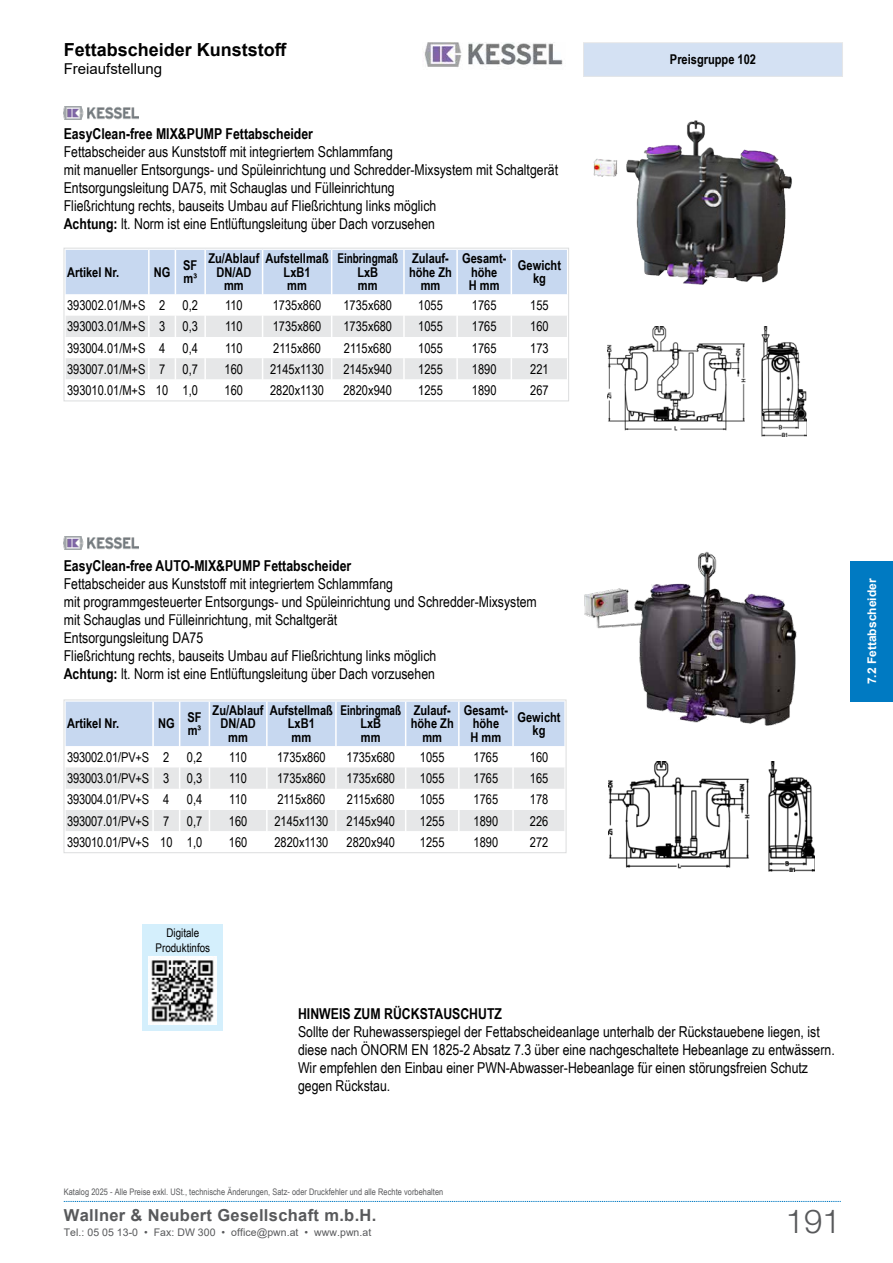
<style>
.page{position:relative;width:893px;height:1263px;background:#fff}
.page>*{position:absolute;margin:0;border:0;box-sizing:border-box;transform-origin:0 0}
.t1{font:300 33px "Helvetica Neue LT Std";color:#58595b}
.t2{font:700 18px "Arial";color:#000}
.t3{font:700 16.5px "Arial";letter-spacing:.02em;color:#58595b}
.t4{font:15px/18px "Arial Narrow";color:#000}
.t5{font:700 15px "Arial Narrow";color:#000}
.t6{font:15px "Arial";color:#000}
.t7{font:13.5px "Arial Narrow";color:#000}
.t8{font:700 13.5px/13.5px "Arial Narrow";color:#000;text-align:center}
.t9{font:700 13.5px/13.5px "Arial Narrow";color:#000;text-align:center;scale:.9 1}
.t10{font:12px/14.4px "Arial Narrow";color:#000;text-align:center}
.t11{font:700 12px "Arial";color:#fff}
.t12{font:10.5px "Arial";letter-spacing:.005em;color:#58595b}
.t13{font:9px "Arial Narrow";letter-spacing:.005em;color:#58595b}
.s1{font-weight:700}
</style>
<div class="page">
<div style="left:850px;top:561px;width:43px;height:141px;background:#007ac2"></div>
<svg style="left:64px;top:1201px;width:777px;height:1px"></svg>
<div style="left:583px;top:43px;width:259px;height:33px;background:#d4e1f3"></div>
<div style="left:583px;top:43px;width:260px;height:34px;border:1px solid #e6e7e8"></div>
<img style="left:424px;top:43px;width:139px;height:24px">
<img style="left:593px;top:120px;width:199px;height:165px">
<svg style="left:66px;top:250px;width:501px;height:129px"></svg>
<div style="left:64px;top:248px;width:505px;height:153px;border:1px solid #dcddde"></div>
<img style="left:608px;top:326px;width:198px;height:110px">
<img style="left:584px;top:551px;width:213px;height:175px">
<svg style="left:66px;top:702px;width:498px;height:129px"></svg>
<div style="left:64px;top:700px;width:502px;height:153px;border:1px solid #dcddde"></div>
<img style="left:608px;top:761px;width:206px;height:110px">
<div style="left:142px;top:924px;width:81px;height:106px;background:#d4effc"></div>
<img style="left:149px;top:957px;width:68px;height:68px">
<img style="left:64px;top:107px;width:74px;height:13px">
<img style="left:64px;top:536px;width:74px;height:13px">
<p class="t2" style="left:64px;top:37px;width:225px">Fettabscheider Kunststoff</p>
<p class="t6" style="left:64px;top:58px;width:100px">Freiaufstellung</p>
<p class="t5" style="left:64px;top:122px;width:251px">EasyClean-free MIX&amp;PUMP Fettabscheider</p>
<p class="t4" style="left:64px;top:142px;width:496px">Fettabscheider aus Kunststoff mit integriertem Schlammfang<br>mit manueller Entsorgungs- und Spüleinrichtung und Schredder-Mixsystem mit Schaltgerät Entsorgungsleitung DA75, mit Schauglas und Fülleinrichtung<br>Fließrichtung rechts, bauseits Umbau auf Fließrichtung links möglich<br><span class="s1">Achtung:</span> lt. Norm ist eine Entlüftungsleitung über Dach vorzusehen</p>
<p class="t8" style="left:67px;top:264px;width:54px">Artikel Nr.</p>
<p class="t8" style="left:154px;top:264px;width:18px">NG</p>
<p class="t8" style="left:183px;top:258px;width:16px;text-align:left">SF m³</p>
<p class="t8" style="left:208px;top:251px;width:122px">Zu/Ablauf Aufstellmaß</p>
<p class="t8" style="left:216px;top:264px;width:37px">DN/AD</p>
<p class="t8" style="left:224px;top:278px;width:21px">mm</p>
<p class="t9" style="left:337px;top:251px;width:69px">Einbringmaß<br>LxB<br>mm</p>
<p class="t8" style="left:409px;top:251px;width:45px">Zulauf&shy;höhe Zh mm</p>
<p class="t8" style="left:462px;top:251px;width:46px">Gesamt&shy;höhe<br>H mm</p>
<p class="t8" style="left:518px;top:258px;width:45px">Gewicht kg</p>
<p class="t8" style="left:284px;top:264px;width:29px;text-align:left">LxB1 mm</p>
<p class="t7" style="left:67px;top:295px;width:100px">393002.01/M+S 2</p>
<p class="t7" style="left:183px;top:295px;width:17px">0,2</p>
<p class="t7" style="left:225px;top:295px;width:19px">110</p>
<p class="t7" style="left:273px;top:295px;width:50px">1735x860</p>
<p class="t7" style="left:343px;top:295px;width:50px">1735x680</p>
<p class="t7" style="left:418px;top:295px;width:26px">1055</p>
<p class="t7" style="left:472px;top:295px;width:26px">1765</p>
<p class="t7" style="left:530px;top:295px;width:20px">155</p>
<p class="t7" style="left:67px;top:317px;width:100px">393003.01/M+S 3</p>
<p class="t7" style="left:183px;top:317px;width:17px">0,3</p>
<p class="t7" style="left:225px;top:317px;width:19px">110</p>
<p class="t7" style="left:273px;top:317px;width:50px">1735x860</p>
<p class="t7" style="left:343px;top:317px;width:50px">1735x680</p>
<p class="t7" style="left:418px;top:317px;width:26px">1055</p>
<p class="t7" style="left:472px;top:317px;width:26px">1765</p>
<p class="t7" style="left:530px;top:317px;width:20px">160</p>
<p class="t7" style="left:67px;top:338px;width:100px">393004.01/M+S 4</p>
<p class="t7" style="left:183px;top:338px;width:17px">0,4</p>
<p class="t7" style="left:225px;top:338px;width:19px">110</p>
<p class="t7" style="left:273px;top:338px;width:49px">2115x860</p>
<p class="t7" style="left:344px;top:338px;width:49px">2115x680</p>
<p class="t7" style="left:418px;top:338px;width:26px">1055</p>
<p class="t7" style="left:472px;top:338px;width:26px">1765</p>
<p class="t7" style="left:530px;top:338px;width:20px">173</p>
<p class="t7" style="left:67px;top:359px;width:100px">393007.01/M+S 7</p>
<p class="t7" style="left:183px;top:359px;width:17px">0,7</p>
<p class="t7" style="left:225px;top:359px;width:20px">160</p>
<p class="t7" style="left:270px;top:359px;width:55px">2145x1130</p>
<p class="t7" style="left:343px;top:359px;width:50px">2145x940</p>
<p class="t7" style="left:418px;top:359px;width:26px">1255</p>
<p class="t7" style="left:472px;top:359px;width:26px">1890</p>
<p class="t7" style="left:530px;top:359px;width:20px">221</p>
<p class="t7" style="left:67px;top:380px;width:132px">393010.01/M+S 10 1,0</p>
<p class="t7" style="left:225px;top:380px;width:20px">160</p>
<p class="t7" style="left:270px;top:380px;width:55px">2820x1130</p>
<p class="t7" style="left:343px;top:380px;width:50px">2820x940</p>
<p class="t7" style="left:418px;top:380px;width:26px">1255</p>
<p class="t7" style="left:472px;top:380px;width:26px">1890</p>
<p class="t7" style="left:530px;top:380px;width:20px">267</p>
<p class="t8" style="left:670px;top:52px;width:88px">Preisgruppe 102</p>
<p class="t5" style="left:64px;top:555px;width:289px">EasyClean-free AUTO-MIX&amp;PUMP Fettabscheider</p>
<p class="t4" style="left:64px;top:574px;width:475px">Fettabscheider aus Kunststoff mit integriertem Schlammfang<br>mit programmgesteuerter Entsorgungs- und Spüleinrichtung und Schredder-Mixsystem mit Schauglas und Fülleinrichtung, mit Schaltgerät<br>Entsorgungsleitung DA75<br>Fließrichtung rechts, bauseits Umbau auf Fließrichtung links möglich<br><span class="s1">Achtung:</span> lt. Norm ist eine Entlüftungsleitung über Dach vorzusehen</p>
<p class="t8" style="left:67px;top:716px;width:54px">Artikel Nr.</p>
<p class="t8" style="left:158px;top:716px;width:18px">NG</p>
<p class="t8" style="left:187px;top:709px;width:16px;text-align:left">SF m³</p>
<p class="t8" style="left:213px;top:703px;width:122px">Zu/Ablauf Aufstellmaß</p>
<p class="t8" style="left:221px;top:716px;width:37px">DN/AD</p>
<p class="t8" style="left:228px;top:730px;width:21px">mm</p>
<p class="t9" style="left:340px;top:703px;width:69px">Einbringmaß<br>LxB<br>mm</p>
<p class="t8" style="left:411px;top:703px;width:45px">Zulauf&shy;höhe Zh mm</p>
<p class="t8" style="left:464px;top:703px;width:46px">Gesamt&shy;höhe<br>H mm</p>
<p class="t8" style="left:518px;top:709px;width:45px">Gewicht kg</p>
<p class="t8" style="left:288px;top:716px;width:29px;text-align:left">LxB1 mm</p>
<p class="t7" style="left:67px;top:747px;width:104px">393002.01/PV+S 2</p>
<p class="t7" style="left:187px;top:747px;width:17px">0,2</p>
<p class="t7" style="left:229px;top:747px;width:19px">110</p>
<p class="t7" style="left:277px;top:747px;width:50px">1735x860</p>
<p class="t7" style="left:346px;top:747px;width:50px">1735x680</p>
<p class="t7" style="left:420px;top:747px;width:26px">1055</p>
<p class="t7" style="left:474px;top:747px;width:26px">1765</p>
<p class="t7" style="left:530px;top:747px;width:20px">160</p>
<p class="t7" style="left:67px;top:768px;width:104px">393003.01/PV+S 3</p>
<p class="t7" style="left:187px;top:768px;width:17px">0,3</p>
<p class="t7" style="left:229px;top:768px;width:19px">110</p>
<p class="t7" style="left:277px;top:768px;width:50px">1735x860</p>
<p class="t7" style="left:346px;top:768px;width:50px">1735x680</p>
<p class="t7" style="left:420px;top:768px;width:26px">1055</p>
<p class="t7" style="left:474px;top:768px;width:26px">1765</p>
<p class="t7" style="left:530px;top:768px;width:20px">165</p>
<p class="t7" style="left:67px;top:790px;width:104px">393004.01/PV+S 4</p>
<p class="t7" style="left:187px;top:790px;width:17px">0,4</p>
<p class="t7" style="left:229px;top:790px;width:19px">110</p>
<p class="t7" style="left:277px;top:790px;width:49px">2115x860</p>
<p class="t7" style="left:347px;top:790px;width:49px">2115x680</p>
<p class="t7" style="left:420px;top:790px;width:26px">1055</p>
<p class="t7" style="left:474px;top:790px;width:26px">1765</p>
<p class="t7" style="left:530px;top:790px;width:20px">178</p>
<p class="t7" style="left:67px;top:811px;width:104px">393007.01/PV+S 7</p>
<p class="t7" style="left:187px;top:811px;width:17px">0,7</p>
<p class="t7" style="left:229px;top:811px;width:20px">160</p>
<p class="t7" style="left:274px;top:811px;width:55px">2145x1130</p>
<p class="t7" style="left:346px;top:811px;width:50px">2145x940</p>
<p class="t7" style="left:420px;top:811px;width:26px">1255</p>
<p class="t7" style="left:474px;top:811px;width:26px">1890</p>
<p class="t7" style="left:530px;top:811px;width:20px">226</p>
<p class="t7" style="left:67px;top:832px;width:137px">393010.01/PV+S 10 1,0</p>
<p class="t7" style="left:229px;top:832px;width:20px">160</p>
<p class="t7" style="left:274px;top:832px;width:55px">2820x1130</p>
<p class="t7" style="left:346px;top:832px;width:50px">2820x940</p>
<p class="t7" style="left:420px;top:832px;width:26px">1255</p>
<p class="t7" style="left:474px;top:832px;width:26px">1890</p>
<p class="t7" style="left:530px;top:832px;width:20px">272</p>
<p class="t10" style="left:155px;top:925px;width:56px">Digitale<br>Produktinfos</p>
<p class="t5" style="left:298px;top:1002px;width:206px">HINWEIS ZUM RÜCKSTAUSCHUTZ</p>
<p class="t4" style="left:298px;top:1022px;width:538px">Sollte der Ruhewasserspiegel der Fettabscheideanlage unterhalb der Rückstauebene liegen, ist diese nach ÖNORM EN 1825-2 Absatz 7.3 über eine nachgeschaltete Hebeanlage zu entwässern.<br>Wir empfehlen den Einbau einer PWN-Abwasser-Hebeanlage für einen störungsfreien Schutz gegen Rückstau.</p>
<p class="t11" style="left:863px;top:684px;width:107px;rotate:-90deg">7.2 Fettabscheider</p>
<p class="t13" style="left:64px;top:1186px;width:381px">Katalog 2025 - Alle Preise exkl. USt., technische Änderungen, Satz- oder Druckfehler und alle Rechte vorbehalten</p>
<p class="t3" style="left:64px;top:1203px;width:314px">Wallner &amp; Neubert Gesellschaft m.b.H.</p>
<p class="t12" style="left:64px;top:1225px;width:309px">Tel.: 05 05 13-0 • Fax: DW 300 • office@pwn.at • www.pwn.at</p>
<h1 class="t1" style="left:786px;top:1200px;width:57px">191</h1>
</div>
